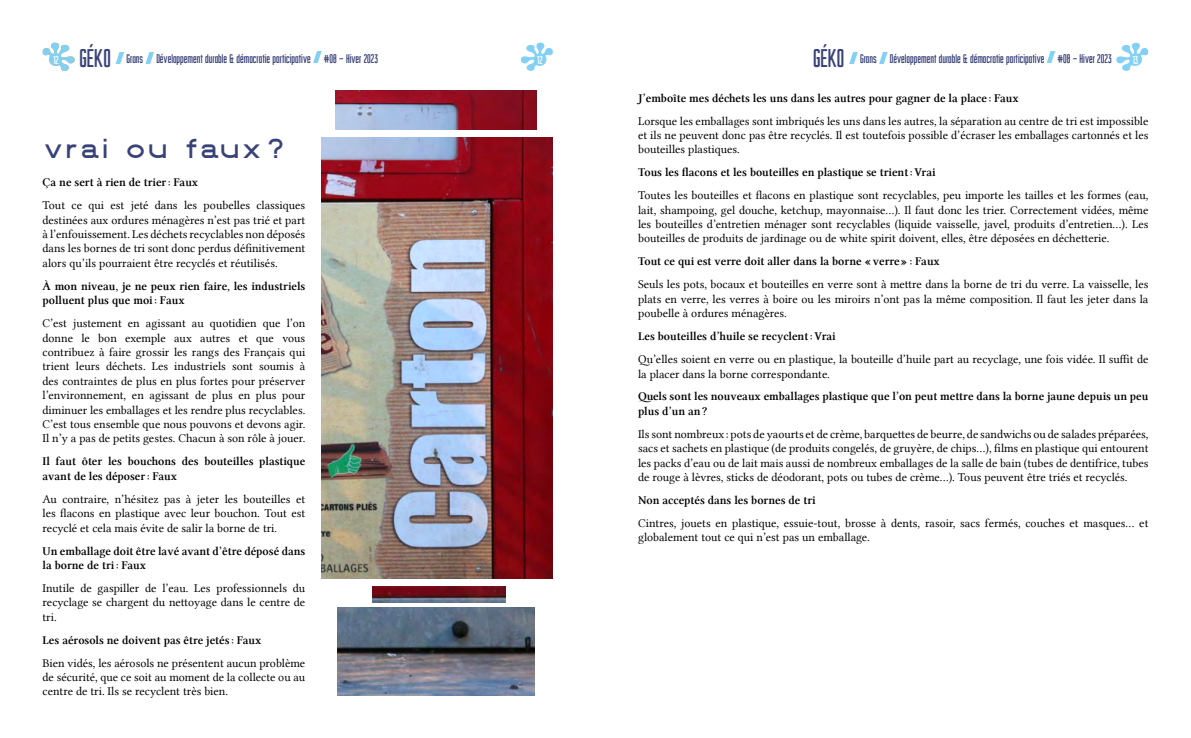
<style>
.page{position:relative;width:1191px;height:738px;background:#fff}
.page>*{position:absolute;margin:0;border:0;box-sizing:border-box;transform-origin:0 0}
.t1{font:30px "DIN1451 fette Breitschrift 1936";color:#394278}
.t2{font:26.7px "Sturkopf";color:#394278}
.t3{font:13px "Sturkopf";color:#394278}
.t4{font:12px/14.4px "Lin Libertine";color:#000;text-align:justify}
.t5{font:12px/14.4px "Lin Libertine Z";color:#000}
.t6{font:12px "Sturkopf";color:#fff}
.s1{font-size:26.7px}
</style>
<div class="page">
<svg style="left:42px;top:42px;width:33px;height:29px"></svg>
<svg style="left:116px;top:52px;width:8px;height:12px"></svg>
<svg style="left:145px;top:52px;width:9px;height:12px"></svg>
<svg style="left:313px;top:51px;width:9px;height:12px"></svg>
<svg style="left:849px;top:52px;width:8px;height:12px"></svg>
<svg style="left:879px;top:52px;width:8px;height:12px"></svg>
<svg style="left:1046px;top:51px;width:9px;height:12px"></svg>
<svg style="left:520px;top:42px;width:33px;height:29px"></svg>
<img style="left:321px;top:91px;width:232px;height:603px">
<div style="left:321px;top:131px;width:232px;height:6px;background:#fff"></div>
<div style="left:321px;top:579px;width:232px;height:6px;background:#fff"></div>
<hr style="left:321px;top:603px;width:232px;height:3px;background:#fff">
<div style="left:537px;top:87px;width:16px;height:47px;background:#fff"></div>
<div style="left:535px;top:606px;width:18px;height:88px;background:#fff"></div>
<div style="left:321px;top:606px;width:16px;height:88px;background:#fff"></div>
<div style="left:321px;top:83px;width:13px;height:51px;background:#fff"></div>
<div style="left:507px;top:582px;width:46px;height:24px;background:#fff"></div>
<div style="left:321px;top:582px;width:50px;height:24px;background:#fff"></div>
<p class="t6" style="left:53px;top:53px;width:7px">12</p>
<p class="t3" style="left:79px;top:51px;width:300px"><span class="s1">GÉKO</span> Grans Développement durable &amp; démocratie participative #08 – Hiver 2023</p>
<h2 class="t2" style="left:813px;top:43px;width:33px">GÉKO</h2>
<p class="t6" style="left:537px;top:53px;width:7px">12</p>
<p class="t3" style="left:860px;top:51px;width:253px">Grans Développement durable &amp; démocratie participative #08 – Hiver 2023</p>
<p class="t6" style="left:1132px;top:53px;width:7px">13</p>
<h1 class="t1" style="left:43px;top:130px;width:244px">vrai ou faux?</h1>
<p class="t5" style="left:43px;top:175px;width:157px">Ça ne sert à rien de trier : Faux</p>
<p class="t4" style="left:43px;top:198px;width:264px">Tout ce qui est jeté dans les poubelles classiques destinées aux ordures ménagères n’est pas trié et part à l’enfouissement. Les déchets recyclables non déposés dans les bornes de tri sont donc perdus définitivement alors qu’ils pourraient être recyclés et réutilisés.</p>
<p class="t5" style="left:43px;top:279px;width:264px">À mon niveau, je ne peux rien faire, les industriels polluent plus que moi : Faux</p>
<p class="t4" style="left:43px;top:316px;width:264px">C’est justement en agissant au quotidien que l’on donne le bon exemple aux autres et que vous contribuez à faire grossir les rangs des Français qui trient leurs déchets. Les industriels sont soumis à des contraintes de plus en plus fortes pour préserver l’environnement, en agissant de plus en plus pour diminuer les emballages et les rendre plus recyclables.<br>C’est tous ensemble que nous pouvons et devons agir.<br>Il n’y a pas de petits gestes. Chacun à son rôle à jouer.</p>
<p class="t5" style="left:43px;top:454px;width:264px">Il faut ôter les bouchons des bouteilles plastique avant de les déposer : Faux</p>
<p class="t4" style="left:43px;top:491px;width:264px">Au contraire, n’hésitez pas à jeter les bouteilles et les flacons en plastique avec leur bouchon. Tout est recyclé et cela mais évite de salir la borne de tri.</p>
<p class="t5" style="left:43px;top:543px;width:264px">Un emballage doit être lavé avant d’être déposé dans la borne de tri : Faux</p>
<p class="t4" style="left:43px;top:580px;width:264px">Inutile de gaspiller de l’eau. Les professionnels du recyclage se chargent du nettoyage dans le centre de tri.</p>
<p class="t5" style="left:43px;top:632px;width:220px">Les aérosols ne doivent pas être jetés : Faux</p>
<p class="t4" style="left:43px;top:655px;width:264px">Bien vidés, les aérosols ne présentent aucun problème de sécurité, que ce soit au moment de la collecte ou au centre de tri. Ils se recyclent très bien.</p>
<p class="t5" style="left:638px;top:91px;width:382px">J’emboîte mes déchets les uns dans les autres pour gagner de la place : Faux</p>
<p class="t4" style="left:638px;top:113px;width:512px">Lorsque les emballages sont imbriqués les uns dans les autres, la séparation au centre de tri est impossible et ils ne peuvent donc pas être recyclés. Il est toutefois possible d’écraser les emballages cartonnés et les bouteilles plastiques.</p>
<p class="t5" style="left:638px;top:165px;width:299px">Tous les flacons et les bouteilles en plastique se trient : Vrai</p>
<p class="t4" style="left:638px;top:188px;width:512px">Toutes les bouteilles et flacons en plastique sont recyclables, peu importe les tailles et les formes (eau, lait, shampoing, gel douche, ketchup, mayonnaise…). Il faut donc les trier. Correctement vidées, même les bouteilles d’entretien ménager sont recyclables (liquide vaisselle, javel, produits d’entretien…). Les bouteilles de produits de jardinage ou de white spirit doivent, elles, être déposées en déchetterie.</p>
<p class="t5" style="left:638px;top:254px;width:303px">Tout ce qui est verre doit aller dans la borne « verre » : Faux</p>
<p class="t4" style="left:638px;top:277px;width:512px">Seuls les pots, bocaux et bouteilles en verre sont à mettre dans la borne de tri du verre. La vaisselle, les plats en verre, les verres à boire ou les miroirs n’ont pas la même composition. Il faut les jeter dans la poubelle à ordures ménagères.</p>
<p class="t5" style="left:638px;top:329px;width:199px">Les bouteilles d’huile se recyclent : Vrai</p>
<p class="t4" style="left:638px;top:351px;width:512px">Qu’elles soient en verre ou en plastique, la bouteille d’huile part au recyclage, une fois vidée. Il suffit de la placer dans la borne correspondante.</p>
<p class="t5" style="left:638px;top:389px;width:512px">Quels sont les nouveaux emballages plastique que l’on peut mettre dans la borne jaune depuis un peu plus d’un an ?</p>
<p class="t4" style="left:638px;top:426px;width:512px">Ils sont nombreux : pots de yaourts et de crème, barquettes de beurre, de sandwichs ou de salades préparées, sacs et sachets en plastique (de produits congelés, de gruyère, de chips…), films en plastique qui entourent les packs d’eau ou de lait mais aussi de nombreux emballages de la salle de bain (tubes de dentifrice, tubes de rouge à lèvres, sticks de déodorant, pots ou tubes de crème…). Tous peuvent être triés et recyclés.</p>
<p class="t5" style="left:638px;top:493px;width:179px">Non acceptés dans les bornes de tri</p>
<p class="t4" style="left:638px;top:515px;width:512px">Cintres, jouets en plastique, essuie-tout, brosse à dents, rasoir, sacs fermés, couches et masques… et globalement tout ce qui n’est pas un emballage.</p>
</div>
